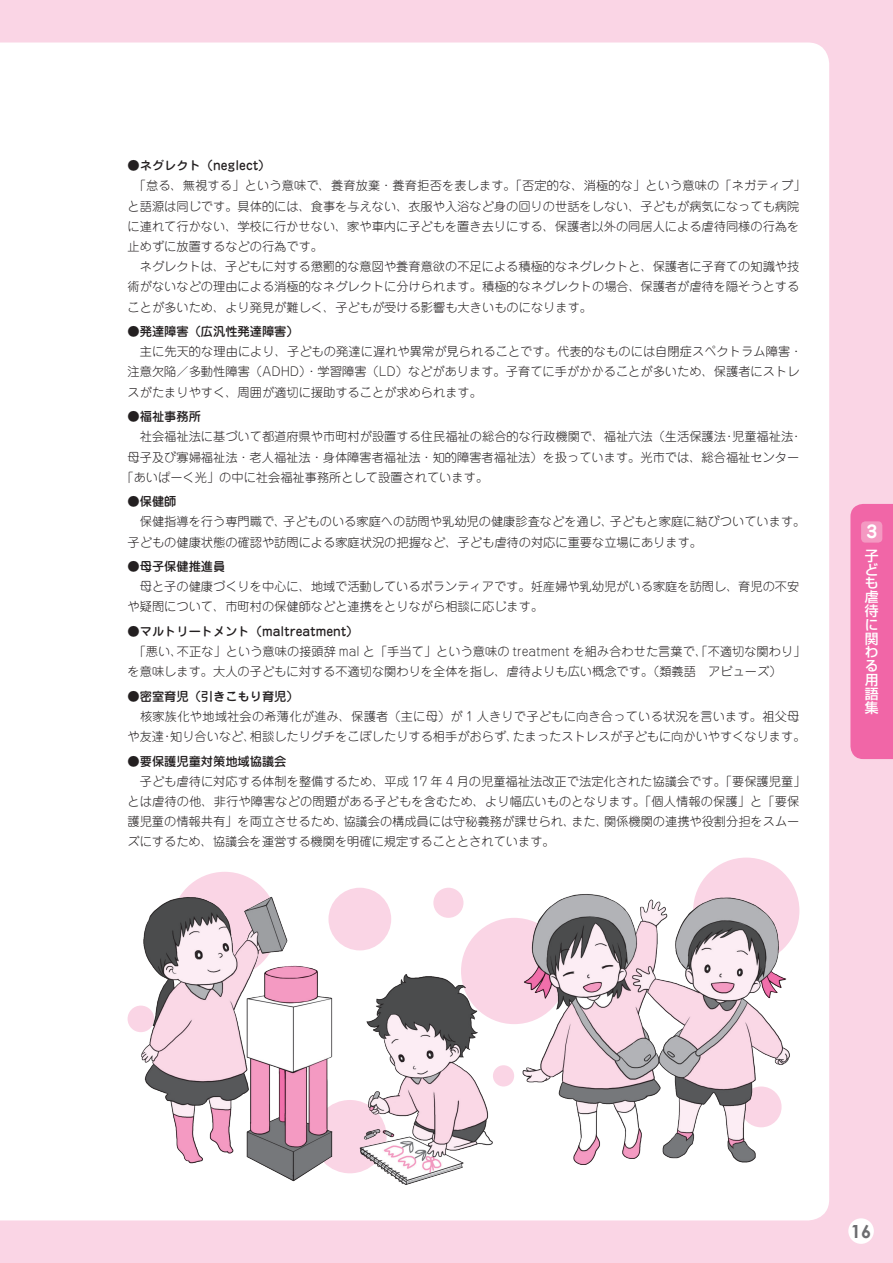
<style>
.page{position:relative;width:893px;height:1263px;background:#fad5e5}
.page>*{position:absolute;margin:0;border:0;box-sizing:border-box;transform-origin:0 0}
.t1{font:700 18px "Century Gothic";color:#6c6d70}
.t2{font:700 16.95px "Jun 501 Pro";color:#fff}
.t3{font:500 13.8px/13.8px "Shin Go Pro";color:#fff;text-align:justify}
.t4{font:300 12.15px/20.2px "Jun 101 Pro";color:#231f20}
.t5{font:500 12.15px "Jun 34 Pro";color:#231f20}
</style>
<div class="page">
<div style="left:0;top:43px;width:829px;height:1177px;background:#fff"></div>
<div style="left:850px;top:504px;width:43px;height:255px;background:#f166a7"></div>
<div style="left:848px;top:1218px;width:26px;height:26px;background:#fff;border-radius:50%"></div>
<div style="left:693px;top:857px;width:106px;height:107px;background:#fad5e5;border-radius:50%"></div>
<div style="left:861px;top:521px;width:21px;height:22px;background:#f499c2;border-radius:4px"></div>
<img style="left:128px;top:872px;width:671px;height:319px">
<p class="t5" style="left:128px;top:156px;width:144px">●ネグレクト（neglect）</p>
<p class="t4" style="left:128px;top:174px;width:680px">　「怠る、無視する」という意味で、養育放棄・養育拒否を表します。「否定的な、消極的な」という意味の「ネガティブ」と語源は同じです。具体的には、食事を与えない、衣服や入浴など身の回りの世話をしない、子どもが病気になっても病院に連れて行かない、学校に行かせない、家や車内に子どもを置き去りにする、保護者以外の同居人による虐待同様の行為を止めずに放置するなどの行為です。<br>　ネグレクトは、子どもに対する懲罰的な意図や養育意欲の不足による積極的なネグレクトと、保護者に子育ての知識や技術がないなどの理由による消極的なネグレクトに分けられます。積極的なネグレクトの場合、保護者が虐待を隠そうとすることが多いため、より発見が難しく、子どもが受ける影響も大きいものになります。</p>
<p class="t5" style="left:128px;top:322px;width:173px">●発達障害（広汎性発達障害）</p>
<p class="t4" style="left:128px;top:340px;width:676px">　主に先天的な理由により、子どもの発達に遅れや異常が見られることです。代表的なものには自閉症スペクトラム障害・注意欠陥／多動性障害（ADHD）・学習障害（LD）などがあります。子育てに手がかかることが多いため、保護者にストレスがたまりやすく、周囲が適切に援助することが求められます。</p>
<p class="t5" style="left:128px;top:407px;width:75px">●福祉事務所</p>
<p class="t4" style="left:128px;top:425px;width:676px">　社会福祉法に基づいて都道府県や市町村が設置する住民福祉の総合的な行政機関で、福祉六法（生活保護法・児童福祉法・</p>
<p class="t4" style="left:128px;top:445px;width:673px">母子及び寡婦福祉法・老人福祉法・身体障害者福祉法・知的障害者福祉法）を扱っています。光市では、総合福祉センター</p>
<p class="t4" style="left:121px;top:466px;width:368px">「あいぱーく光」の中に社会福祉事務所として設置されています。</p>
<p class="t5" style="left:128px;top:492px;width:50px">●保健師</p>
<p class="t4" style="left:128px;top:510px;width:679px">　保健指導を行う専門職で、子どものいる家庭への訪問や乳幼児の健康診査などを通じ、子どもと家庭に結びついています。子どもの健康状態の確認や訪問による家庭状況の把握など、子ども虐待の対応に重要な立場にあります。</p>
<p class="t5" style="left:128px;top:557px;width:99px">●母子保健推進員</p>
<p class="t4" style="left:128px;top:575px;width:673px">　母と子の健康づくりを中心に、地域で活動しているボランティアです。妊産婦や乳幼児がいる家庭を訪問し、育児の不安や疑問について、市町村の保健師などと連携をとりながら相談に応じます。</p>
<p class="t5" style="left:128px;top:622px;width:232px">●マルトリートメント（maltreatment）</p>
<p class="t4" style="left:128px;top:640px;width:679px">　「悪い、不正な」という意味の接頭辞 mal と「手当て」という意味の treatment を組み合わせた言葉で、「不適切な関わり」を意味します。大人の子どもに対する不適切な関わりを全体を指し、虐待よりも広い概念です。（類義語　アビューズ）</p>
<p class="t5" style="left:128px;top:686px;width:173px">●密室育児（引きこもり育児）</p>
<p class="t4" style="left:128px;top:705px;width:679px">　核家族化や地域社会の希薄化が進み、保護者（主に母）が 1 人きりで子どもに向き合っている状況を言います。祖父母や友達・知り合いなど、相談したりグチをこぼしたりする相手がおらず、たまったストレスが子どもに向かいやすくなります。</p>
<p class="t5" style="left:128px;top:751px;width:160px">●要保護児童対策地域協議会</p>
<p class="t4" style="left:128px;top:769px;width:679px">　子ども虐待に対応する体制を整備するため、平成 17 年 4 月の児童福祉法改正で法定化された協議会です。「要保護児童」とは虐待の他、非行や障害などの問題がある子どもを含むため、より幅広いものとなります。「個人情報の保護」と「要保護児童の情報共有」を両立させるため、協議会の構成員には守秘義務が課せられ、また、関係機関の連携や役割分担をスムーズにするため、協議会を運営する機関を明確に規定することとされています。</p>
<h2 class="t2" style="left:866px;top:519px;width:12px">3</h2>
<p class="t3" style="left:865px;top:547px;width:15px">子ども虐待に関わる用語集</p>
<h1 class="t1" style="left:851px;top:1217px;width:22px">16</h1>
</div>
